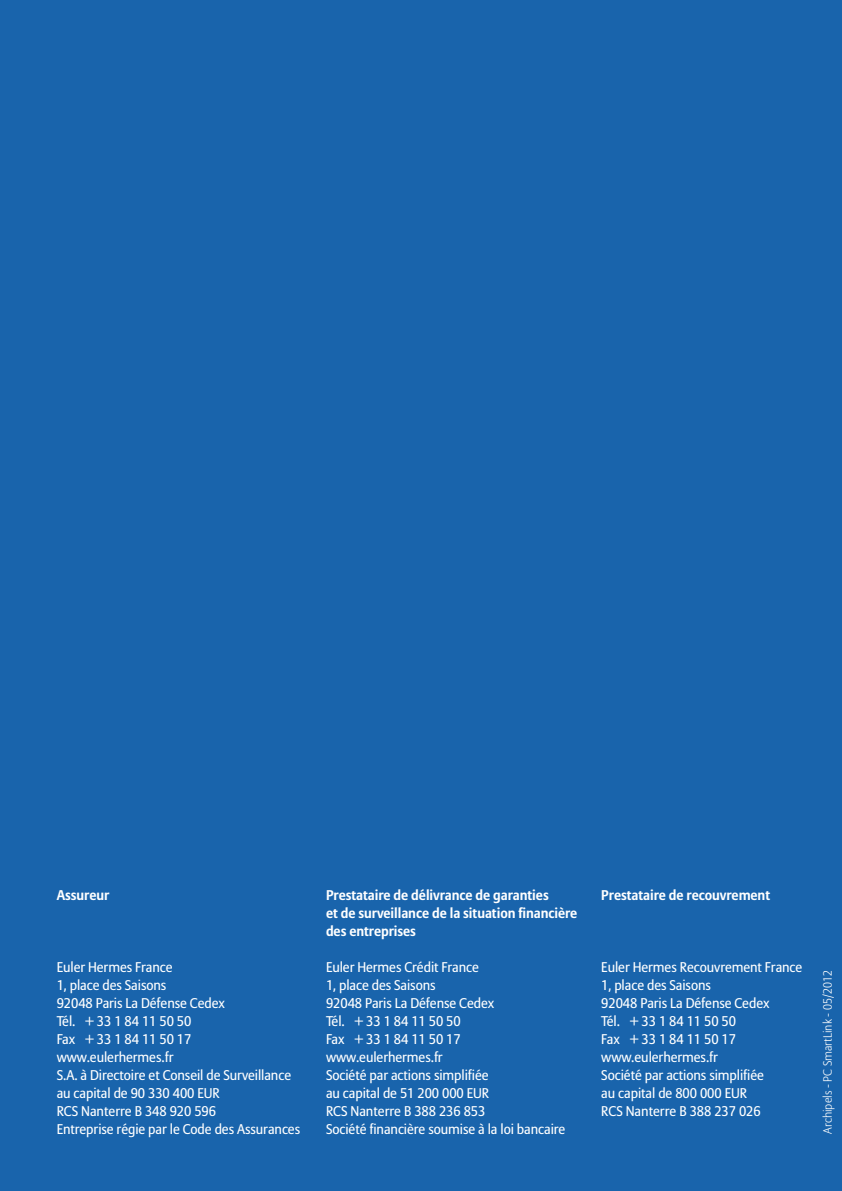
<style>
.page{position:relative;width:842px;height:1191px;background:#1964ac}
.page>*{position:absolute;margin:0;border:0;box-sizing:border-box;transform-origin:0 0}
.t1{font:14px/18px "Allianz Sans";letter-spacing:-.005em;color:#fff}
.t2{font:700 14px/18px "Allianz Sans";letter-spacing:-.005em;color:#fff}
.t3{font:300 12px "Allianz Sans";color:#fff}
</style>
<div class="page">
<p class="t2" style="left:57px;top:887px;width:54px">Assureur</p>
<p class="t1" style="left:57px;top:959px;width:245px">Euler Hermes France<br>1, place des Saisons<br>92048 Paris La Défense Cedex<br>Tél. + 33 1 84 11 50 50<br>Fax +33184115017 www.eulerhermes.fr<br>S.A. à Directoire et Conseil de Surveillance au capital de 90 330 400 EUR<br>RCS Nanterre B 348 920 596<br>Entreprise régie par le Code des Assurances</p>
<p class="t2" style="left:326px;top:887px;width:253px">Prestataire de délivrance de garanties<br>et de surveillance de la situation financière des entreprises</p>
<p class="t1" style="left:326px;top:959px;width:241px">Euler Hermes Crédit France<br>1, place des Saisons<br>92048 Paris La Défense Cedex<br>Tél. + 33 1 84 11 50 50<br>Fax +33184115017 www.eulerhermes.fr<br>Société par actions simplifiée<br>au capital de 51 200 000 EUR<br>RCS Nanterre B 388 236 853<br>Société financière soumise à la loi bancaire</p>
<p class="t2" style="left:601px;top:887px;width:170px">Prestataire de recouvrement</p>
<p class="t1" style="left:601px;top:959px;width:203px">Euler Hermes Recouvrement France<br>1, place des Saisons<br>92048 Paris La Défense Cedex<br>Tél. + 33 1 84 11 50 50<br>Fax +33184115017 www.eulerhermes.fr<br>Société par actions simplifiée<br>au capital de 800 000 EUR<br>RCS Nanterre B 388 237 026</p>
<p class="t3" style="left:823px;top:1133px;width:165px;rotate:-90deg">Archipels - PC SmartLink - 05/2012</p>
</div>
